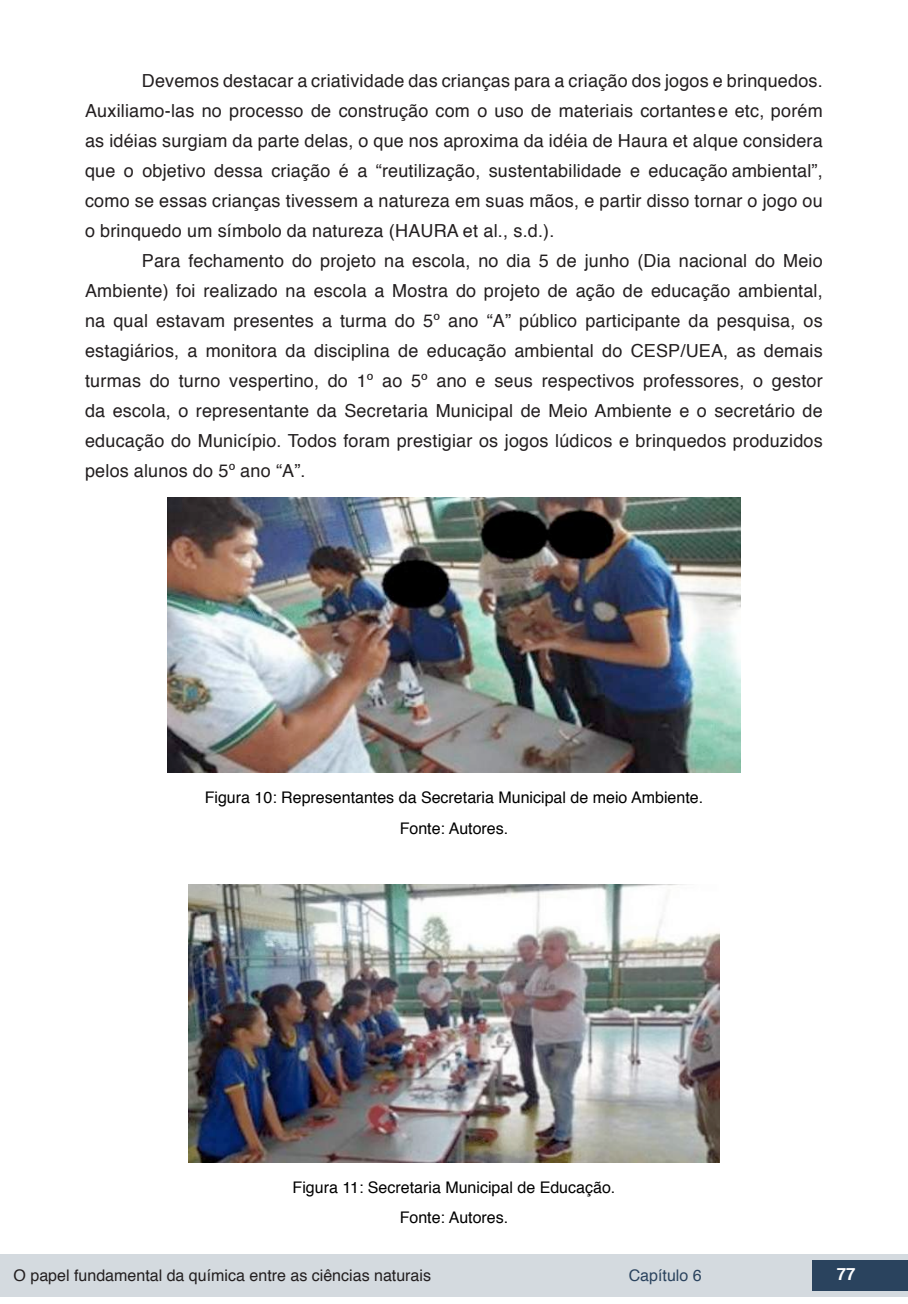
<style>
.page{position:relative;width:908px;height:1304px;background:#fff}
.page>*{position:absolute;margin:0;border:0;box-sizing:border-box;transform-origin:0 0}
.t1{font:18px/30px "Helvetica";letter-spacing:.01em;color:#231f20;text-align:justify}
.t2{font:700 16.8px "Helvetica";color:#fff}
.t3{font:16px/30.6px "Helvetica";color:#000;text-align:center}
.t4{font:16px "Helvetica";color:#231f20}
.t5{font:16px "Helvetica";color:#2a435e}
</style>
<div class="page">
<div style="left:0;top:1254px;width:906px;height:43px;background:#d4dadf"></div>
<div style="left:812px;top:1261px;width:95px;height:30px;background:#2a435e"></div>
<img style="left:168px;top:497px;width:571px;height:276px">
<img style="left:189px;top:884px;width:530px;height:278px">
<p class="t1" style="left:85px;top:66px;width:738px;text-indent:57px">Devemos destacar a criatividade das crianças para a criação dos jogos e brinquedos.<br>Auxiliamo-las no processo de construção com o uso de materiais cortantes e etc, porém as idéias surgiam da parte delas, o que nos aproxima da idéia de Haura et al que considera que o objetivo dessa criação é a “reutilização, sustentabilidade e educação ambiental”, como se essas crianças tivessem a natureza em suas mãos, e partir disso tornar o jogo ou o brinquedo um símbolo da natureza (HAURA et al., s.d.).</p>
<p class="t1" style="left:85px;top:246px;width:738px;text-indent:57px">Para fechamento do projeto na escola, no dia 5 de junho (Dia nacional do Meio Ambiente) foi realizado na escola a Mostra do projeto de ação de educação ambiental, na qual estavam presentes a turma do 5º ano “A” público participante da pesquisa, os estagiários, a monitora da disciplina de educação ambiental do CESP/UEA, as demais turmas do turno vespertino, do 1º ao 5º ano e seus respectivos professores, o gestor da escola, o representante da Secretaria Municipal de Meio Ambiente e o secretário de educação do Município. Todos foram prestigiar os jogos lúdicos e brinquedos produzidos pelos alunos do 5º ano “A”.</p>
<p class="t3" style="left:205px;top:783px;width:500px">Figura 10: Representantes da Secretaria Municipal de meio Ambiente.<br>Fonte: Autores.</p>
<p class="t3" style="left:292px;top:1172px;width:324px">Figura 11: Secretaria Municipal de Educação.<br>Fonte: Autores.</p>
<p class="t4" style="left:14px;top:1263px;width:419px">O papel fundamental da química entre as ciências naturais</p>
<p class="t5" style="left:628px;top:1263px;width:74px">Capítulo 6</p>
<p class="t2" style="left:836px;top:1261px;width:20px">77</p>
</div>
